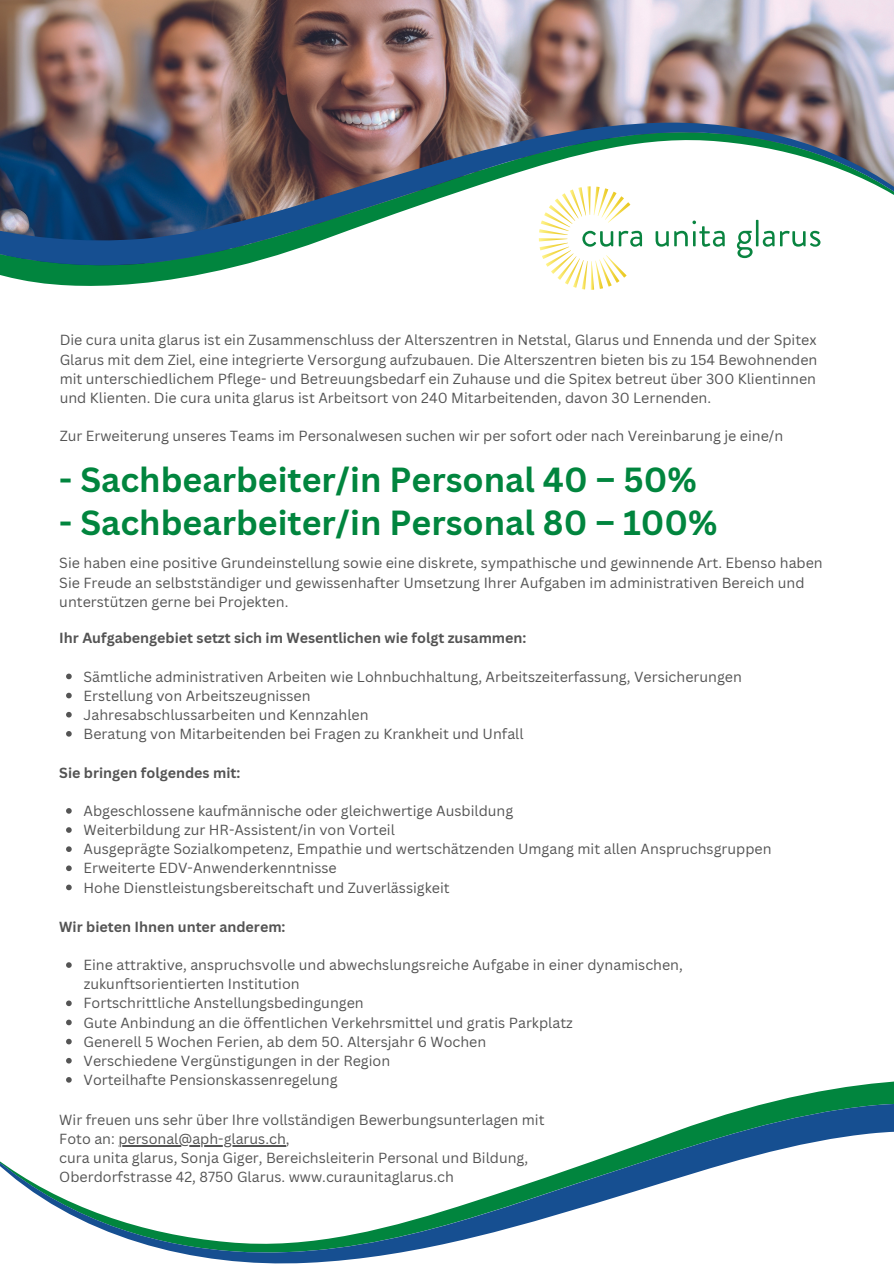
<style>
.page{position:relative;width:894px;height:1264px;background:#fff}
.page>*{position:absolute;margin:0;border:0;box-sizing:border-box;transform-origin:0 0}
.t1{font:700 33.9px "Canva Sans";color:#01853e}
.t2{font:14.25px/19.2px "Canva Sans";color:#545454}
.t3{font:700 14.25px "Canva Sans";color:#545454}
</style>
<div class="page">
<img style="left:0;top:0;width:893px;height:123px">
<svg style="left:67px;top:1081px;width:826px;height:14px"></svg>
<svg style="left:0;top:1095px;width:893px;height:168px"></svg>
<svg style="left:0;top:272px;width:212px;height:14px;fill:#01853e"></svg>
<svg style="left:0;top:123px;width:893px;height:149px"></svg>
<svg style="left:655px;top:231px;width:13px;height:16px"></svg>
<svg style="left:674px;top:220px;width:50px;height:27px"></svg>
<svg style="left:736px;top:231px;width:16px;height:27px"></svg>
<hr style="left:755px;top:220px;width:3px;height:26px;background:#098440">
<svg style="left:762px;top:231px;width:58px;height:16px"></svg>
<svg style="left:538px;top:186px;width:104px;height:104px"></svg>
<svg style="left:66px;top:673px;width:6px;height:6px"></svg>
<svg style="left:66px;top:692px;width:6px;height:6px"></svg>
<svg style="left:66px;top:712px;width:6px;height:5px"></svg>
<svg style="left:66px;top:731px;width:6px;height:5px"></svg>
<svg style="left:66px;top:808px;width:6px;height:5px"></svg>
<svg style="left:66px;top:827px;width:6px;height:5px"></svg>
<svg style="left:66px;top:846px;width:6px;height:6px"></svg>
<svg style="left:66px;top:865px;width:6px;height:6px"></svg>
<svg style="left:66px;top:884px;width:6px;height:6px"></svg>
<svg style="left:66px;top:962px;width:6px;height:5px"></svg>
<svg style="left:66px;top:1000px;width:6px;height:6px"></svg>
<svg style="left:66px;top:1019px;width:6px;height:6px"></svg>
<svg style="left:66px;top:1038px;width:6px;height:6px"></svg>
<svg style="left:66px;top:1058px;width:6px;height:5px"></svg>
<svg style="left:66px;top:1077px;width:6px;height:5px"></svg>
<hr style="left:118px;top:1145px;width:168px;height:1px;background:#545454">
<p class="t2" style="left:60px;top:330px;width:759px;text-align:justify">Die cura unita glarus ist ein Zusammenschluss der Alterszentren in Netstal, Glarus und Ennenda und der Spitex Glarus mit dem Ziel, eine integrierte Versorgung aufzubauen. Die Alterszentren bieten bis zu 154 Bewohnenden mit unterschiedlichem Pflege- und Betreuungsbedarf ein Zuhause und die Spitex betreut über 300 Klientinnen und Klienten. Die cura unita glarus ist Arbeitsort von 240 Mitarbeitenden, davon 30 Lernenden.</p>
<h2 class="t2" style="left:60px;top:426px;width:724px">Zur Erweiterung unseres Teams im Personalwesen suchen wir per sofort oder nach Vereinbarung je eine/n</h2>
<h1 class="t1" style="left:59px;top:455px;width:638px">- Sachbearbeiter/in Personal 40 – 50%</h1>
<h1 class="t1" style="left:59px;top:499px;width:659px">- Sachbearbeiter/in Personal 80 – 100%</h1>
<p class="t2" style="left:59px;top:553px;width:764px">Sie haben eine positive Grundeinstellung sowie eine diskrete, sympathische und gewinnende Art. Ebenso haben<br>Sie Freude an selbstständiger und gewissenhafter Umsetzung Ihrer Aufgaben im administrativen Bereich und unterstützen gerne bei Projekten.</p>
<p class="t3" style="left:59px;top:628px;width:468px">Ihr Aufgabengebiet setzt sich im Wesentlichen wie folgt zusammen:</p>
<p class="t2" style="left:83px;top:666px;width:659px">Sämtliche administrativen Arbeiten wie Lohnbuchhaltung, Arbeitszeiterfassung, Versicherungen</p>
<p class="t2" style="left:83px;top:685px;width:228px">Erstellung von Arbeitszeugnissen</p>
<p class="t2" style="left:83px;top:704px;width:286px">Jahresabschlussarbeiten und Kennzahlen</p>
<p class="t2" style="left:83px;top:723px;width:441px">Beratung von Mitarbeitenden bei Fragen zu Krankheit und Unfall</p>
<p class="t3" style="left:59px;top:762px;width:182px">Sie bringen folgendes mit:</p>
<p class="t2" style="left:83px;top:800px;width:431px">Abgeschlossene kaufmännische oder gleichwertige Ausbildung</p>
<p class="t2" style="left:83px;top:820px;width:313px">Weiterbildung zur HR-Assistent/in von Vorteil</p>
<h2 class="t2" style="left:83px;top:839px;width:689px">Ausgeprägte Sozialkompetenz, Empathie und wertschätzenden Umgang mit allen Anspruchsgruppen</h2>
<p class="t2" style="left:83px;top:858px;width:255px">Erweiterte EDV-Anwenderkenntnisse</p>
<p class="t2" style="left:83px;top:877px;width:367px">Hohe Dienstleistungsbereitschaft und Zuverlässigkeit</p>
<p class="t3" style="left:59px;top:916px;width:228px">Wir bieten Ihnen unter anderem:</p>
<p class="t2" style="left:83px;top:955px;width:600px">Eine attraktive, anspruchsvolle und abwechslungsreiche Aufgabe in einer dynamischen,</p>
<p class="t2" style="left:84px;top:974px;width:217px">zukunftsorientierten Institution</p>
<h2 class="t2" style="left:83px;top:993px;width:281px">Fortschrittliche Anstellungsbedingungen</h2>
<p class="t2" style="left:83px;top:1012px;width:490px">Gute Anbindung an die öffentlichen Verkehrsmittel und gratis Parkplatz</p>
<p class="t2" style="left:83px;top:1031px;width:404px">Generell 5 Wochen Ferien, ab dem 50. Altersjahr 6 Wochen</p>
<p class="t2" style="left:83px;top:1050px;width:308px">Verschiedene Vergünstigungen in der Region</p>
<p class="t2" style="left:83px;top:1069px;width:255px">Vorteilhafte Pensionskassenregelung</p>
<p class="t2" style="left:59px;top:1109px;width:486px">Wir freuen uns sehr über Ihre vollständigen Bewerbungsunterlagen mit<br>Foto an: personal@aph-glarus.ch,</p>
<p class="t2" style="left:59px;top:1147px;width:470px">cura unita glarus, Sonja Giger, Bereichsleiterin Personal und Bildung,<br>Oberdorfstrasse 42, 8750 Glarus. www.curaunitaglarus.ch</p>
</div>
